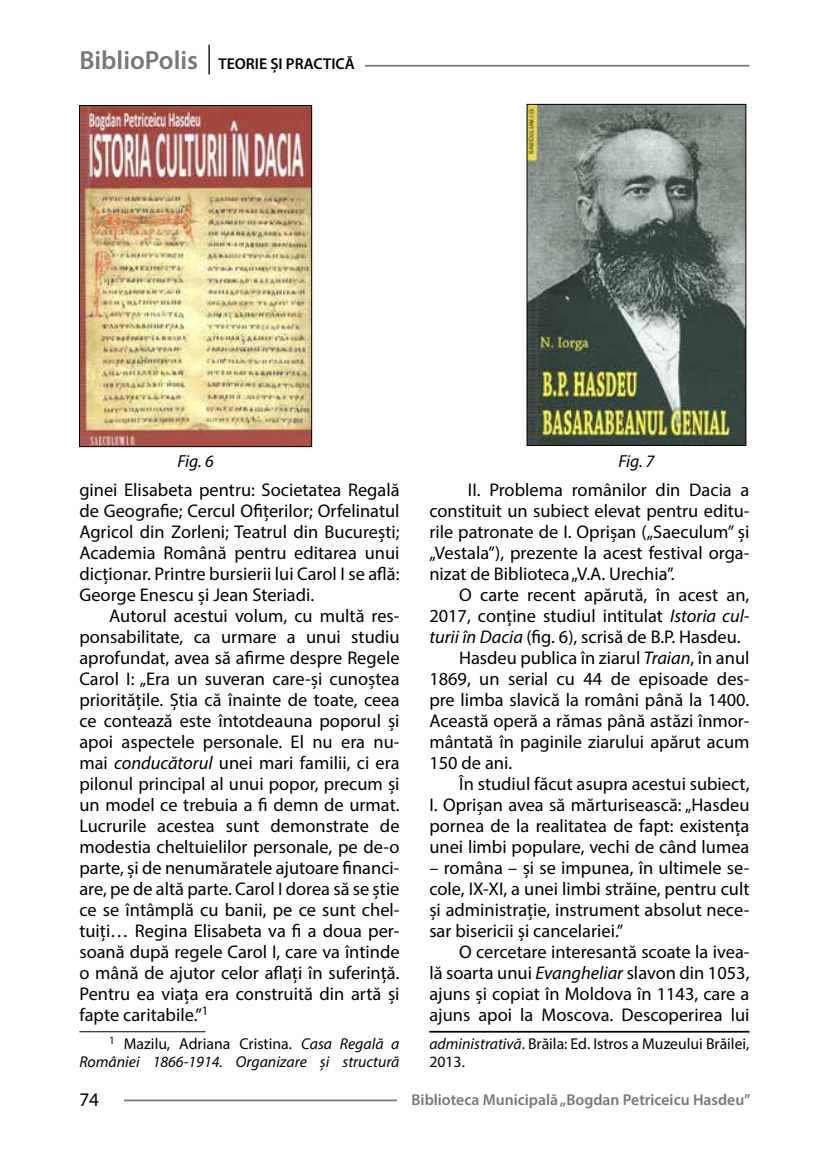
<style>
.page{position:relative;width:819px;height:1166px;background:#fff}
.page>*{position:absolute;margin:0;border:0;box-sizing:border-box;transform-origin:0 0}
.t1{font:19.25px "Myriad Pro";color:#000}
.t2{font:18.38px/21px "Myriad Pro";color:#000;text-align:justify}
.t3{font:italic 17.5px "Myriad Pro";letter-spacing:-.01em;color:#000}
.t4{font:italic 15.75px/17.5px "Myriad Pro";color:#000;text-align:right}
.t5{font:15.75px/17.5px "Myriad Pro";color:#000}
.t6{font:600 15.75px "Myriad Pro";color:#77787b}
.t7{font:600 15.75px "Myriad Pro";color:#000}
.s1{font-size:26.25px;color:#77787b}
.s2{font-style:italic}
.s3{font-style:normal}
</style>
<div class="page">
<hr style="left:124px;top:1099px;width:273px;height:2px;background:#77787b">
<hr style="left:208px;top:45px;width:2px;height:29px;background:#000">
<hr style="left:365px;top:65px;width:384px;height:2px;background:#77787b">
<hr style="left:79px;top:1031px;width:126px;height:1px;background:#000">
<hr style="left:429px;top:1031px;width:320px;height:1px;background:#000">
<img style="left:81px;top:107px;width:229px;height:338px">
<div style="left:79px;top:105px;width:233px;height:342px;border:1px solid #000"></div>
<img style="left:529px;top:106px;width:215px;height:337px">
<div style="left:527px;top:104px;width:219px;height:341px;border:1px solid #000"></div>
<p class="t7" style="left:79px;top:54px;width:277px"><span class="s1">BiblioPolis</span> TEORIE ȘI PRACTICĂ</p>
<p class="t3" style="left:177px;top:451px;width:38px">Fig. 6</p>
<p class="t3" style="left:618px;top:450px;width:38px">Fig. 7</p>
<p class="t2" style="left:79px;top:479px;width:321px">ginei Elisabeta pentru: Societatea Regală de Geografie; Cercul Ofițerilor; Orfelinatul Agricol din Zorleni; Teatrul din București; Academia Română pentru editarea unui dicționar. Printre bursierii lui Carol I se află:<br>George Enescu și Jean Steriadi.</p>
<p class="t2" style="left:79px;top:605px;width:322px;text-indent:30px">Autorul acestui volum, cu multă res&shy;ponsabilitate, ca urmare a unui studiu aprofundat, avea să afirme despre Regele Carol I: „Era un suveran care-și cunoștea prioritățile. Știa că înainte de toate, ceea ce contează este întotdeauna poporul și apoi aspectele personale. El nu era nu&shy;mai <span class="s2">conducătorul</span> unei mari familii, ci era pilonul principal al unui popor, precum și un model ce trebuia a fi demn de urmat.<br>Lucrurile acestea sunt demonstrate de modestia cheltuielilor personale, pe de-o parte, și de nenumăratele ajutoare financi&shy;are, pe de altă parte. Carol I dorea să se știe ce se întâmplă cu banii, pe ce sunt chel&shy;tuiți… Regina Elisabeta va fi a doua per&shy;soană după regele Carol I, care va întinde o mână de ajutor celor aflați în suferință.<br>Pentru ea viața era construită din artă și fapte caritabile.”<sup>1</sup></p>
<p class="t4" style="left:79px;top:1035px;width:321px"><sup>1</sup> <span class="s3">Mazilu, Adriana Cristina.</span> Casa Regală a<br>României 1866-1914. Organizare și structură</p>
<p class="t2" style="left:429px;top:479px;width:322px;text-indent:39px">II. Problema românilor din Dacia a constituit un subiect elevat pentru editu&shy;rile patronate de I. Oprișan („Saeculum” și „Vestala”), prezente la acest festival orga&shy;nizat de Biblioteca „V.A. Urechia”.</p>
<p class="t2" style="left:459px;top:584px;width:292px">O carte recent apărută, în acest an,</p>
<p class="t2" style="left:429px;top:605px;width:321px">2017, conține studiul intitulat <span class="s2">Istoria cul-</span></p>
<p class="t2" style="left:429px;top:626px;width:313px"><span class="s2">turii în Dacia</span> (fig. 6), scrisă de B.P. Hasdeu.</p>
<p class="t2" style="left:459px;top:647px;width:292px">Hasdeu publica în ziarul <span class="s2">Traian</span>, în anul</p>
<p class="t2" style="left:429px;top:668px;width:321px">1869, un serial cu 44 de episoade des-</p>
<p class="t2" style="left:429px;top:689px;width:321px">pre limba slavică la români până la 1400.</p>
<p class="t2" style="left:429px;top:710px;width:321px">Această operă a rămas până astăzi înmor-</p>
<p class="t2" style="left:429px;top:731px;width:321px">mântată în paginile ziarului apărut acum</p>
<p class="t2" style="left:429px;top:752px;width:84px">150 de ani.</p>
<p class="t2" style="left:459px;top:773px;width:292px">În studiul făcut asupra acestui subiect,</p>
<p class="t2" style="left:429px;top:794px;width:321px">I. Oprișan avea să mărturisească: „Hasdeu</p>
<p class="t2" style="left:429px;top:815px;width:321px">pornea de la realitatea de fapt: existența</p>
<p class="t2" style="left:429px;top:836px;width:321px">unei limbi populare, vechi de când lumea</p>
<p class="t2" style="left:429px;top:857px;width:321px">– româna – și se impunea, în ultimele se&shy;cole, IX-XI, a unei limbi străine, pentru cult și administrație, instrument absolut nece&shy;sar bisericii și cancelariei.”</p>
<p class="t2" style="left:429px;top:941px;width:321px;text-indent:30px">O cercetare interesantă scoate la ivea&shy;lă soarta unui <span class="s2">Evangheliar</span> slavon din 1053, ajuns și copiat în Moldova în 1143, care a ajuns apoi la Moscova. Descoperirea lui</p>
<p class="t5" style="left:429px;top:1035px;width:321px"><span class="s2">administrativă</span>. Brăila: Ed. Istros a Muzeului Brăilei,<br>2013.</p>
<p class="t1" style="left:79px;top:1087px;width:21px">74</p>
<p class="t6" style="left:411px;top:1090px;width:340px">Biblioteca Municipală „Bogdan Petriceicu Hasdeu”</p>
</div>
